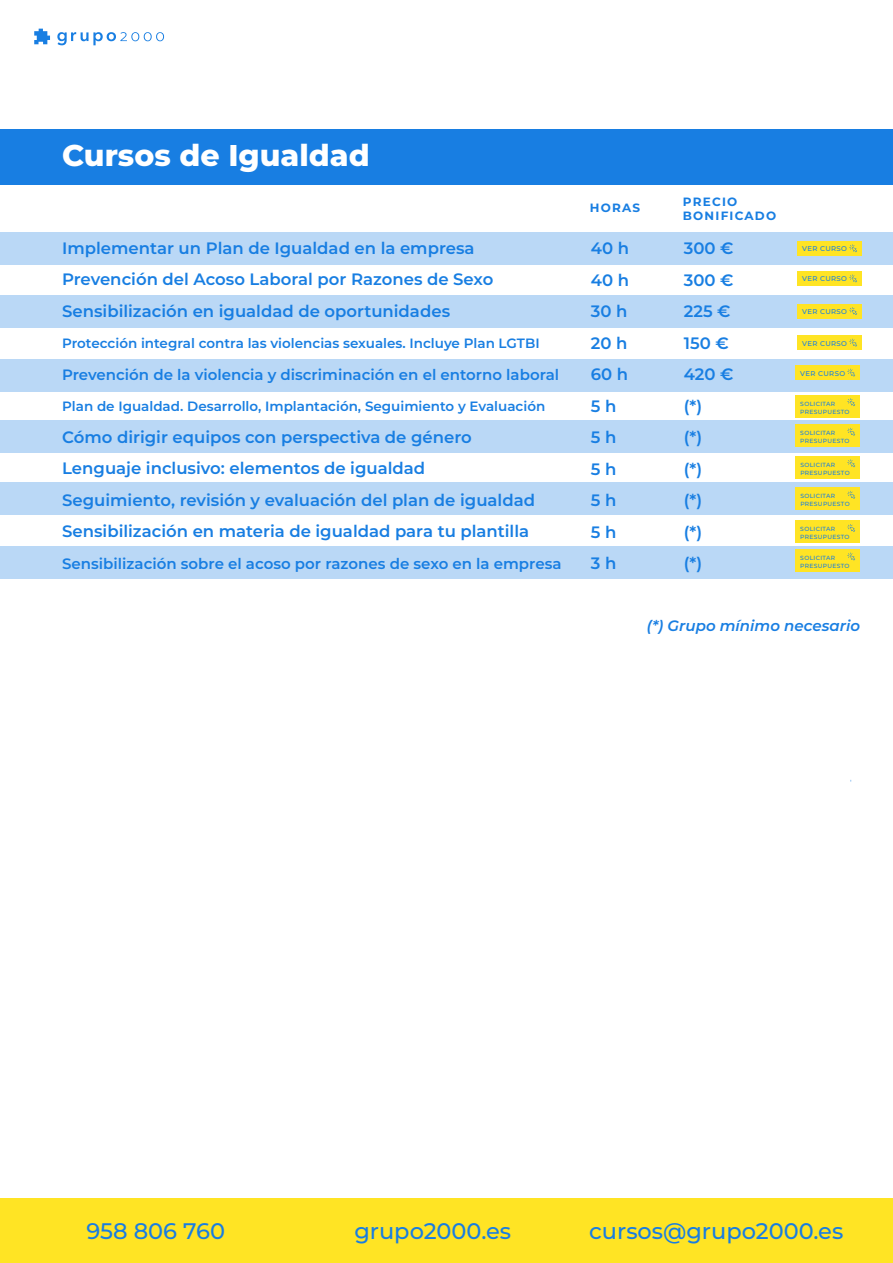
<style>
.page{position:relative;width:893px;height:1263px;background:#fff}
.page>*{position:absolute;margin:0;border:0;box-sizing:border-box;transform-origin:0 0}
.t1{font:800 30px "Montserrat";color:#fff}
.t2{font:500 22.5px "Montserrat";color:#187de2}
.t3{font:600 16.5px/31.5px "Montserrat";color:#187ee2}
.t4{font:600 15px "Montserrat";color:#187ee2}
.t5{font:italic 600 15px "Montserrat";color:#187ee2}
.t6{font:600 13.5px "Montserrat";color:#187ee2}
.t7{font:700 12px "Montserrat";letter-spacing:.1em;color:#187ee2}
.t8{font:500 6.9px "Montserrat";letter-spacing:.05em;color:#187ee2}
.t9{font:500 6px/8.1px "Montserrat";letter-spacing:.05em;color:#187ee2}
</style>
<div class="page">
<div style="left:0;top:232px;width:893px;height:33px;background:#bad8f6"></div>
<div style="left:0;top:295px;width:893px;height:33px;background:#bad8f6"></div>
<div style="left:0;top:359px;width:893px;height:32px;background:#bad8f6"></div>
<div style="left:0;top:420px;width:893px;height:32px;background:#bad8f6"></div>
<div style="left:0;top:482px;width:893px;height:33px;background:#bad8f6"></div>
<div style="left:0;top:546px;width:893px;height:33px;background:#bad8f6"></div>
<div style="left:0;top:130px;width:893px;height:55px;background:#187ee2"></div>
<div style="left:797px;top:241px;width:64px;height:15px;background:#ffe424"></div>
<svg style="left:849px;top:244px;width:8px;height:8px"></svg>
<div style="left:797px;top:271px;width:64px;height:15px;background:#ffe424"></div>
<svg style="left:849px;top:274px;width:8px;height:8px"></svg>
<div style="left:797px;top:304px;width:64px;height:14px;background:#ffe424"></div>
<svg style="left:849px;top:307px;width:8px;height:8px"></svg>
<div style="left:797px;top:336px;width:64px;height:14px;background:#ffe424"></div>
<svg style="left:849px;top:339px;width:8px;height:8px"></svg>
<div style="left:795px;top:366px;width:65px;height:14px;background:#ffe424"></div>
<svg style="left:847px;top:369px;width:8px;height:8px"></svg>
<svg style="left:57px;top:32px;width:107px;height:13px"></svg>
<svg style="left:34px;top:29px;width:16px;height:15px"></svg>
<div style="left:0;top:1198px;width:892px;height:65px;background:#ffe424"></div>
<div style="left:795px;top:395px;width:65px;height:22px;background:#ffe424"></div>
<svg style="left:847px;top:398px;width:8px;height:8px"></svg>
<div style="left:795px;top:425px;width:65px;height:22px;background:#ffe424"></div>
<svg style="left:847px;top:428px;width:8px;height:8px"></svg>
<div style="left:795px;top:456px;width:65px;height:22px;background:#ffe424"></div>
<svg style="left:847px;top:459px;width:8px;height:8px"></svg>
<div style="left:795px;top:488px;width:65px;height:22px;background:#ffe424"></div>
<svg style="left:847px;top:491px;width:8px;height:8px"></svg>
<div style="left:795px;top:521px;width:65px;height:22px;background:#ffe424"></div>
<svg style="left:847px;top:524px;width:8px;height:8px"></svg>
<div style="left:795px;top:549px;width:65px;height:22px;background:#ffe424"></div>
<svg style="left:847px;top:552px;width:8px;height:8px"></svg>
<h1 class="t1" style="left:62px;top:133px;width:309px">Cursos de Igualdad</h1>
<p class="t3" style="left:62px;top:231px;width:433px">Implementar un Plan de Igualdad en la empresa<br>Prevención del Acoso Laboral por Razones de Sexo<br>Sensibilización en igualdad de oportunidades</p>
<p class="t6" style="left:62px;top:334px;width:479px">Protección integral contra las violencias sexuales. Incluye Plan LGTBI</p>
<p class="t4" style="left:62px;top:364px;width:499px">Prevención de la violencia y discriminación en el entorno laboral</p>
<p class="t6" style="left:62px;top:397px;width:485px">Plan de Igualdad. Desarrollo, Implantación, Seguimiento y Evaluación</p>
<p class="t3" style="left:62px;top:420px;width:474px">Cómo dirigir equipos con perspectiva de género Lenguaje inclusivo: elementos de igualdad Seguimiento, revisión y evaluación del plan de igualdad Sensibilización en materia de igualdad para tu plantilla</p>
<p class="t4" style="left:62px;top:553px;width:501px">Sensibilización sobre el acoso por razones de sexo en la empresa</p>
<p class="t7" style="left:590px;top:199px;width:52px">HORAS</p>
<p class="t3" style="left:591px;top:232px;width:40px">40 h<br>40 h<br>30 h<br>20 h<br>60 h<br>5 h<br>5 h<br>5 h<br>5 h<br>5 h<br>3 h</p>
<p class="t7" style="left:683px;top:193px;width:56px">PRECIO</p>
<p class="t7" style="left:683px;top:207px;width:95px">BONIFICADO</p>
<p class="t3" style="left:684px;top:232px;width:51px">300 €<br>300 €<br>225 €<br>150 €<br>420 € (*)<br>(*)<br>(*)<br>(*)<br>(*)<br>(*)</p>
<p class="t8" style="left:802px;top:244px;width:46px">VER CURSO</p>
<p class="t8" style="left:802px;top:274px;width:46px">VER CURSO</p>
<p class="t8" style="left:802px;top:307px;width:46px">VER CURSO</p>
<p class="t8" style="left:802px;top:338px;width:46px">VER CURSO</p>
<p class="t8" style="left:800px;top:368px;width:46px">VER CURSO</p>
<p class="t9" style="left:800px;top:399px;width:51px">SOLICITAR<br>PRESUPUESTO</p>
<p class="t9" style="left:800px;top:429px;width:51px">SOLICITAR<br>PRESUPUESTO</p>
<p class="t9" style="left:800px;top:460px;width:51px">SOLICITAR<br>PRESUPUESTO</p>
<p class="t9" style="left:800px;top:492px;width:51px">SOLICITAR<br>PRESUPUESTO</p>
<p class="t9" style="left:800px;top:525px;width:51px">SOLICITAR<br>PRESUPUESTO</p>
<p class="t9" style="left:800px;top:553px;width:51px">SOLICITAR<br>PRESUPUESTO</p>
<p class="t5" style="left:647px;top:615px;width:215px">(*) Grupo mínimo necesario</p>
<h2 class="t2" style="left:86px;top:1216px;width:140px">958 806 760</h2>
<h2 class="t2" style="left:354px;top:1216px;width:158px">grupo2000.es</h2>
<h2 class="t2" style="left:589px;top:1216px;width:256px">cursos@grupo2000.es</h2>
</div>
